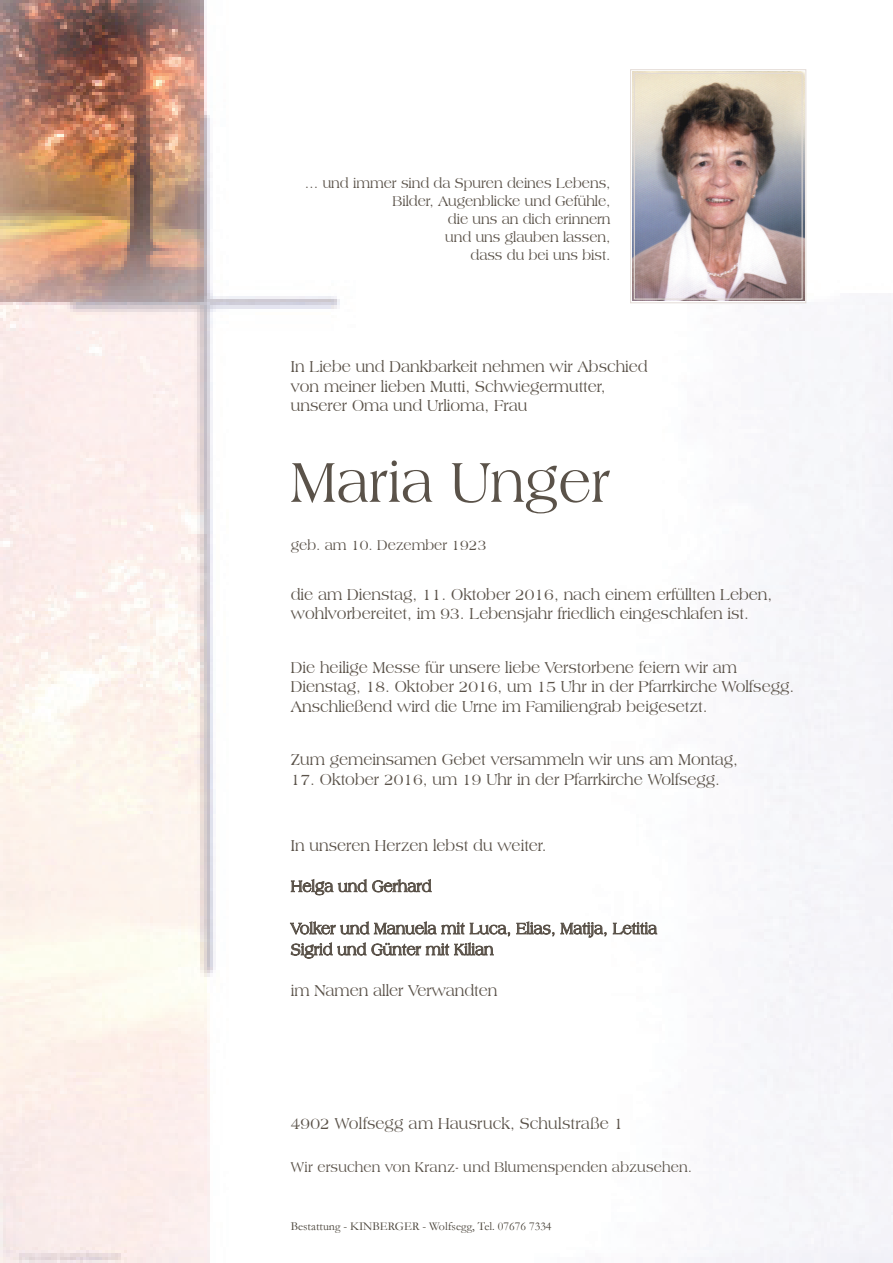
<style>
.page{position:relative;width:893px;height:1263px;background:#fff}
.page>*{position:absolute;margin:0;border:0;box-sizing:border-box;transform-origin:0 0}
.t1{font:59.4px "Americana BT";color:#5a5249;scale:.91 1}
.t2{font:16.5px/19.5px "Americana BT";color:#5a5249;scale:.91 1}
.t3{font:14.85px/18px "Americana BT";color:#5a5249;text-align:right;scale:.91 1}
.t4{font:12px "Garamond";color:#464036}
</style>
<div class="page">
<img style="left:0;top:0;width:893px;height:1263px">
<svg style="left:291px;top:879px;width:141px;height:16px"></svg>
<svg style="left:290px;top:921px;width:220px;height:15px"></svg>
<svg style="left:516px;top:921px;width:91px;height:17px"></svg>
<svg style="left:613px;top:922px;width:44px;height:13px"></svg>
<svg style="left:291px;top:942px;width:203px;height:16px"></svg>
<img style="left:630px;top:69px;width:177px;height:235px">
<div style="left:634px;top:73px;width:168px;height:226px;border:1px solid #e3dbd6"></div>
<p class="t3" style="left:305px;top:174px;width:338px">… und immer sind da Spuren deines Lebens,<br>Bilder, Augenblicke und Gefühle,<br>die uns an dich erinnern<br>und uns glauben lassen,<br>dass du bei uns bist.</p>
<p class="t2" style="left:291px;top:357px;width:394px">In Liebe und Dankbarkeit nehmen wir Abschied von meiner lieben Mutti, Schwiegermutter, unserer Oma und Urlioma, Frau</p>
<h1 class="t1" style="left:291px;top:447px;width:352px">Maria Unger</h1>
<p class="t3" style="left:291px;top:536px;width:216px">geb. am 10. Dezember 1923</p>
<p class="t2" style="left:291px;top:584px;width:531px">die am Dienstag, 11. Oktober 2016, nach einem erfüllten Leben, wohlvorbereitet, im 93. Lebensjahr friedlich eingeschlafen ist.</p>
<p class="t2" style="left:291px;top:657px;width:555px">Die heilige Messe für unsere liebe Verstorbene feiern wir am<br>Dienstag, 18. Oktober 2016, um 15 Uhr in der Pfarrkirche Wolfsegg.<br>Anschließend wird die Urne im Familiengrab beigesetzt.</p>
<p class="t2" style="left:291px;top:750px;width:493px">Zum gemeinsamen Gebet versammeln wir uns am Montag,</p>
<p class="t2" style="left:291px;top:769px;width:473px">17. Oktober 2016, um 19 Uhr in der Pfarrkirche Wolfsegg.</p>
<p class="t2" style="left:291px;top:835px;width:283px">In unseren Herzen lebst du weiter.</p>
<p class="t2" style="left:291px;top:876px;width:156px">Helga und Gerhard</p>
<p class="t2" style="left:291px;top:918px;width:404px;line-height:21px">Volker und Manuela mit Luca, Elias, Matija, Letitia<br>Sigrid und Günter mit Kilian</p>
<p class="t2" style="left:291px;top:980px;width:229px">im Namen aller Verwandten</p>
<p class="t2" style="left:291px;top:1113px;width:367px">4902 Wolfsegg am Hausruck, Schulstraße 1</p>
<p class="t3" style="left:291px;top:1158px;width:442px">Wir ersuchen von Kranz- und Blumenspenden abzusehen.</p>
<p class="t4" style="left:291px;top:1218px;width:262px">Bestattung - KINBERGER - Wolfsegg, Tel. 07676 7334</p>
</div>
